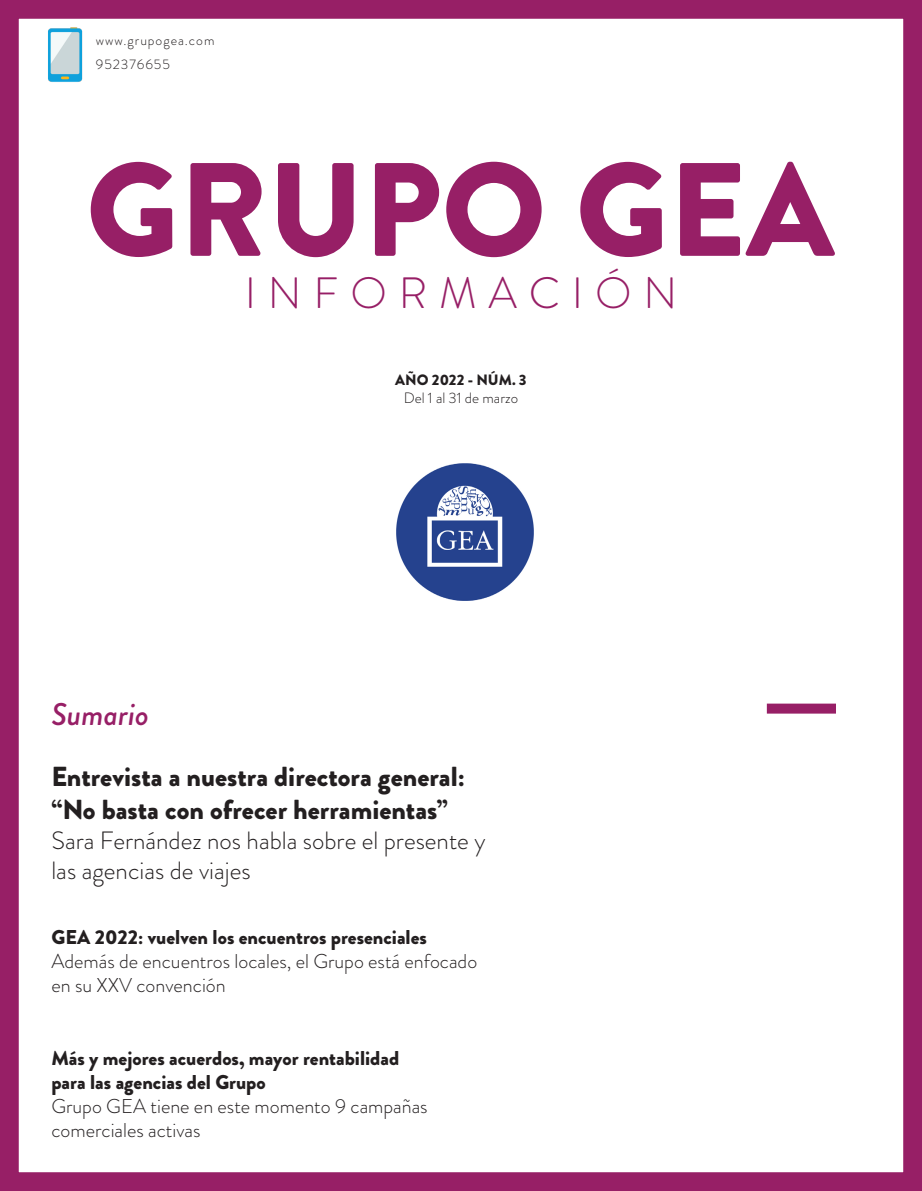
<style>
.page{position:relative;width:922px;height:1191px;background:#fff}
.page>*{position:absolute;margin:0;border:0;box-sizing:border-box;transform-origin:0 0}
.t1{font:900 132.5px "Brandon Grotesque";color:#971f66}
.t2{font:300 43.75px "Brandon Grotesque";letter-spacing:.27em;color:#971f66}
.t3{font:italic 500 31.25px "Brandon Grotesque";color:#971f66}
.t4{font:900 27.5px "Brandon Grotesque";color:#231f20}
.t5{font:300 25px "Brandon Grotesque";color:#231f20}
.t6{font:300 20px "Brandon Grotesque";color:#231f20}
.t7{font:900 20px "Brandon Grotesque";color:#231f20}
.t8{font:300 15px "Brandon Grotesque";color:#231f20}
.t9{font:900 15px "Brandon Grotesque";color:#231f20}
.t10{font:300 13.75px "Brandon Grotesque";letter-spacing:.07em;color:#231f20}
</style>
<div class="page">
<img style="left:396px;top:463px;width:138px;height:138px">
<div style="left:0;top:0;width:921px;height:1191px;border:19px solid #971f66"></div>
<div style="left:766px;top:703px;width:69px;height:10px;background:#971f66"></div>
<img style="left:48px;top:27px;width:35px;height:55px">
<p class="t10" style="left:96px;top:31px;width:120px">www.grupogea.com</p>
<p class="t10" style="left:96px;top:55px;width:76px">952376655</p>
<p class="t1" style="left:86px;top:116px;width:749px">GRUPO GEA</p>
<p class="t2" style="left:245px;top:263px;width:434px">INFORMACIÓN</p>
<p class="t3" style="left:51px;top:693px;width:99px">Sumario</p>
<p class="t9" style="left:395px;top:369px;width:133px">AÑO 2022 - NÚM. 3</p>
<p class="t8" style="left:403px;top:387px;width:116px">Del 1 al 31 de marzo</p>
<p class="t4" style="left:51px;top:756px;width:415px">Entrevista a nuestra directora general:</p>
<p class="t4" style="left:51px;top:789px;width:398px">“No basta con ofrecer herramientas”</p>
<p class="t5" style="left:51px;top:823px;width:435px">Sara Fernández nos habla sobre el presente y</p>
<p class="t5" style="left:51px;top:853px;width:201px">las agencias de viajes</p>
<p class="t7" style="left:51px;top:923px;width:377px">GEA 2022: vuelven los encuentros presenciales</p>
<p class="t6" style="left:51px;top:948px;width:427px">Además de encuentros locales, el Grupo está enfocado</p>
<p class="t6" style="left:51px;top:972px;width:176px">en su XXV convención</p>
<p class="t7" style="left:51px;top:1043px;width:349px">Más y mejores acuerdos, mayor rentabilidad</p>
<p class="t7" style="left:51px;top:1067px;width:216px">para las agencias del Grupo</p>
<p class="t6" style="left:51px;top:1092px;width:377px">Grupo GEA tiene en este momento 9 campañas</p>
<p class="t6" style="left:51px;top:1116px;width:151px">comerciales activas</p>
</div>
